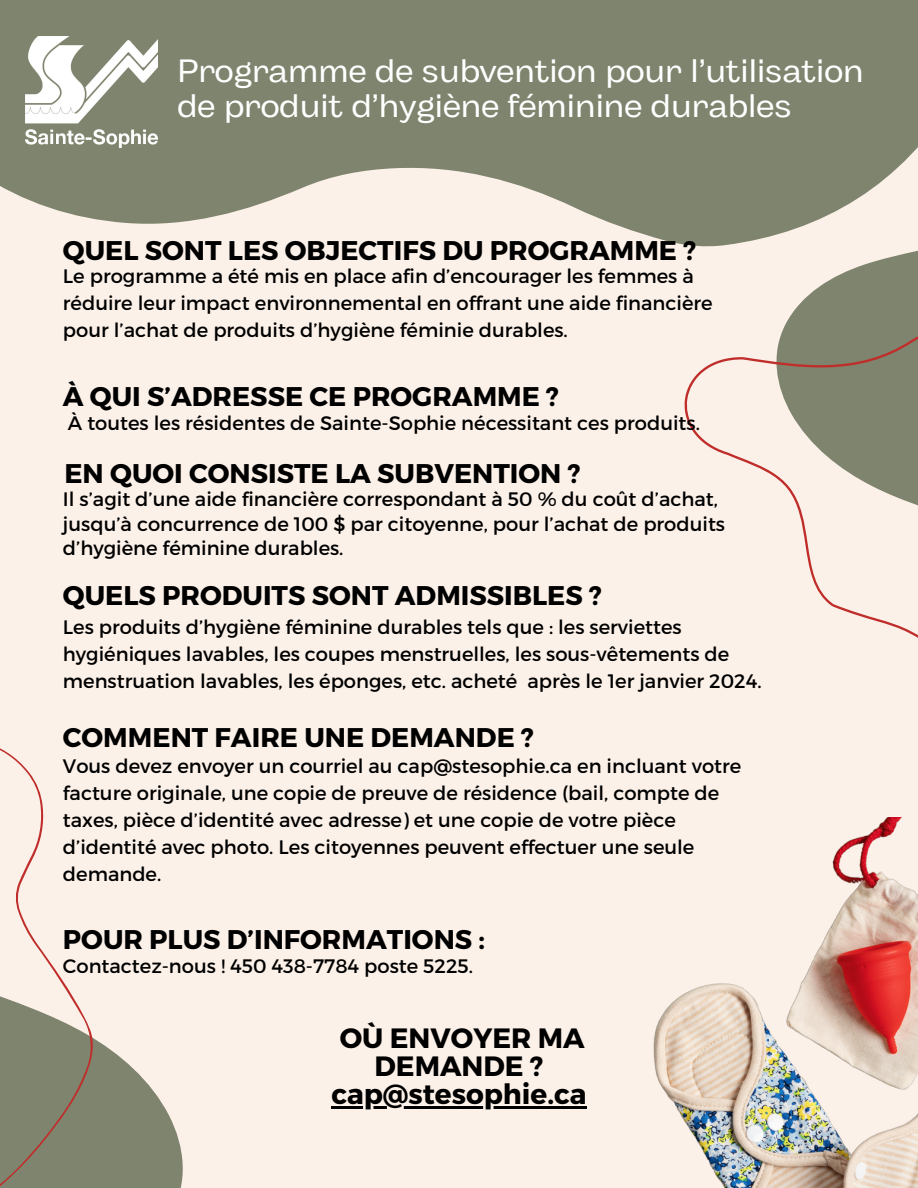
<style>
.page{position:relative;width:918px;height:1188px;background:#fcf1e9}
.page>*{position:absolute;margin:0;border:0;box-sizing:border-box;transform-origin:0 0}
.t1{font:32.25px/34.8px "Body Grotesque Fit";color:#fff}
.t2{font:700 27.9px/28.2px "Montserrat";color:#000;text-align:center}
.t3{font:700 27px "Montserrat";color:#000}
.t4{font:19.5px/27px "Montserrat";color:#000}
</style>
<div class="page">
<svg style="left:691px;top:428px;width:227px;height:210px"></svg>
<svg style="left:0;top:0;width:918px;height:428px;fill:#7e846d"></svg>
<svg style="left:157px;top:1096px;width:26px;height:92px;fill:#7e846d"></svg>
<svg style="left:0;top:748px;width:157px;height:440px"></svg>
<img style="left:653px;top:817px;width:265px;height:371px">
<img style="left:25px;top:36px;width:132px;height:112px">
<hr style="left:331px;top:1106px;width:256px;height:3px;background:#000">
<p class="t1" style="left:177px;top:56px;width:688px">Programme de subvention pour l’utilisation de produit d’hygiène féminine durables</p>
<p class="t3" style="left:63px;top:233px;width:635px">QUEL SONT LES OBJECTIFS DU PROGRAMME ?</p>
<p class="t4" style="left:63px;top:262px;width:651px">Le programme a été mis en place afin d’encourager les femmes à réduire leur impact environnemental en offrant une aide financière pour l’achat de produits d’hygiène féminie durables.</p>
<p class="t3" style="left:63px;top:379px;width:498px">À QUI S’ADRESSE CE PROGRAMME ?</p>
<p class="t4" style="left:68px;top:408px;width:633px">À toutes les résidentes de Sainte-Sophie nécessitant ces produits.</p>
<p class="t3" style="left:64px;top:456px;width:518px">EN QUOI CONSISTE LA SUBVENTION ?</p>
<p class="t4" style="left:63px;top:486px;width:664px;line-height:24.8px">Il s’agit d’une aide financière correspondant à 50 % du coût d’achat, jusqu’à concurrence de 100 $ par citoyenne, pour l’achat de produits d’hygiène féminine durables.</p>
<p class="t3" style="left:63px;top:578px;width:540px">QUELS PRODUITS SONT ADMISSIBLES ?</p>
<p class="t4" style="left:63px;top:613px;width:700px">Les produits d’hygiène féminine durables tels que : les serviettes hygiéniques lavables, les coupes menstruelles, les sous-vêtements de menstruation lavables, les éponges, etc. acheté après le 1er janvier 2024.</p>
<p class="t3" style="left:63px;top:719px;width:472px">COMMENT FAIRE UNE DEMANDE ?</p>
<p class="t4" style="left:63px;top:751px;width:680px">Vous devez envoyer un courriel au cap@stesophie.ca en incluant votre facture originale, une copie de preuve de résidence (bail, compte de taxes, pièce d’identité avec adresse) et une copie de votre pièce d’identité avec photo. Les citoyennes peuvent effectuer une seule demande.</p>
<p class="t3" style="left:63px;top:922px;width:424px">POUR PLUS D’INFORMATIONS :</p>
<p class="t4" style="left:63px;top:951px;width:412px">Contactez-nous ! 450 438-7784 poste 5225.</p>
<p class="t2" style="left:331px;top:1022px;width:257px">OÙ ENVOYER MA<br>DEMANDE ? cap@stesophie.ca</p>
</div>
